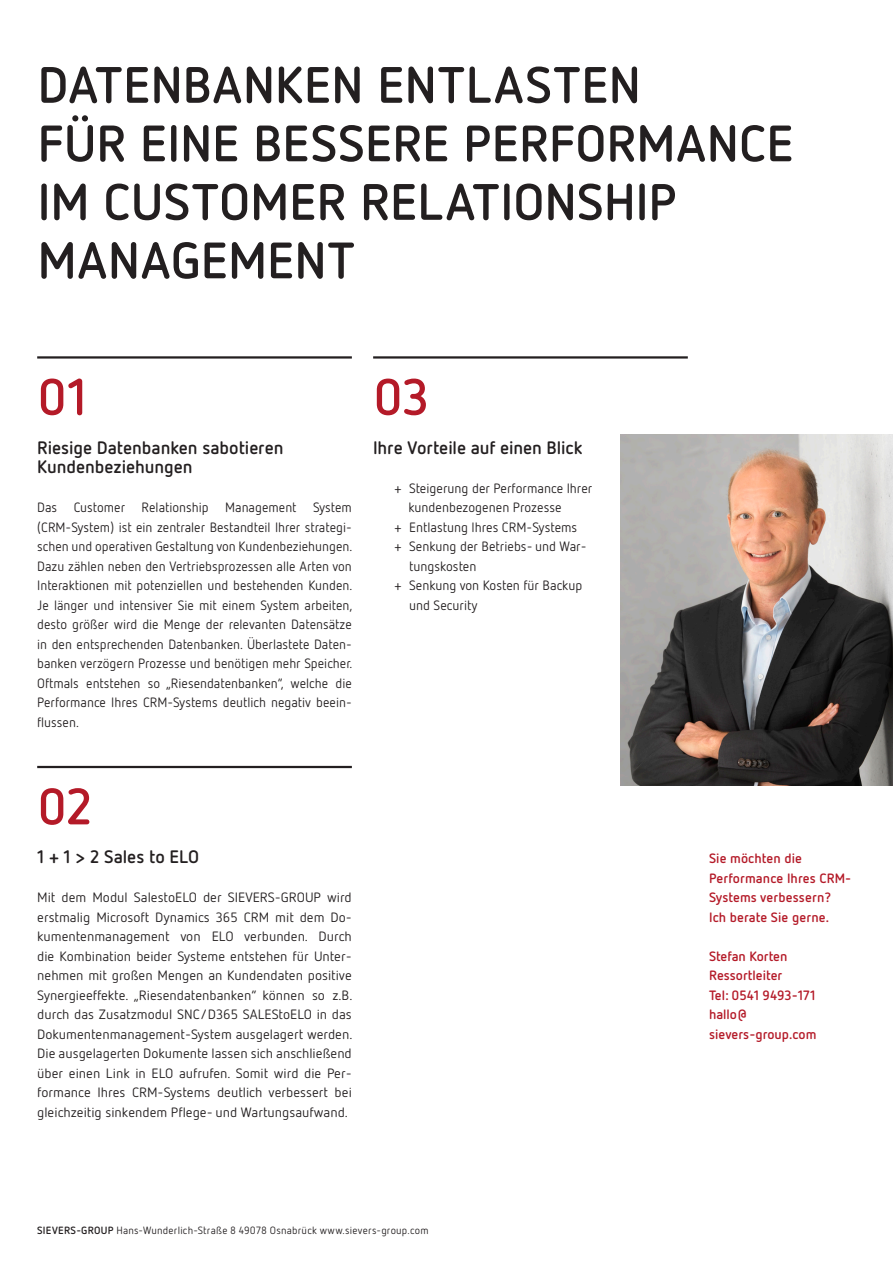
<style>
.page{position:relative;width:893px;height:1263px;background:#fff}
.page>*{position:absolute;margin:0;border:0;box-sizing:border-box;transform-origin:0 0}
.t1{font:700 51px/58.5px "Netto OT";color:#231f20}
.t2{font:700 51px "Netto OT";color:#b41a28}
.t3{font:700 18px/19.5px "Netto OT";letter-spacing:-.005em;color:#231f20}
.t4{font:13.5px/19.5px "Netto OT";color:#231f20;text-align:justify}
.t5{font:700 13.5px/19.5px "Netto OT";color:#b41a28}
.t6{font:10.5px "Netto OT";letter-spacing:.02em;color:#231f20}
.s1{font-weight:700}
</style>
<div class="page">
<img style="left:621px;top:434px;width:272px;height:351px">
<hr style="left:37px;top:356px;width:315px;height:3px;background:#231f20">
<hr style="left:37px;top:766px;width:315px;height:2px;background:#231f20">
<hr style="left:373px;top:356px;width:315px;height:3px;background:#231f20">
<h1 class="t1" style="left:37px;top:54px;width:758px">DATENBANKEN ENTLASTEN<br>FÜR EINE BESSERE PERFORMANCE<br>IM CUSTOMER RELATIONSHIP<br>MANAGEMENT</h1>
<h1 class="t2" style="left:37px;top:365px;width:52px">01</h1>
<h2 class="t3" style="left:37px;top:437px;width:248px">Riesige Datenbanken sabotieren<br>Kundenbeziehungen</h2>
<p class="t4" style="left:37px;top:498px;width:317px">Das Customer Relationship Management System (CRM-System) ist ein zentraler Bestandteil Ihrer strategi&shy;schen und operativen Gestaltung von Kundenbeziehungen.<br>Dazu zählen neben den Vertriebsprozessen alle Arten von Interaktionen mit potenziellen und bestehenden Kunden.<br>Je länger und intensiver Sie mit einem System arbeiten, desto größer wird die Menge der relevanten Datensätze in den entsprechenden Datenbanken. Überlastete Daten&shy;banken verzögern Prozesse und benötigen mehr Speicher.<br>Oftmals entstehen so „Riesendatenbanken“, welche die Performance Ihres CRM-Systems deutlich negativ beein&shy;flussen.</p>
<h1 class="t2" style="left:373px;top:365px;width:58px">03</h1>
<h2 class="t3" style="left:373px;top:437px;width:211px">Ihre Vorteile auf einen Blick</h2>
<p class="t4" style="left:394px;top:478px;width:199px">+ Steigerung der Performance Ihrer</p>
<p class="t4" style="left:408px;top:498px;width:155px">kundenbezogenen Prozesse</p>
<p class="t4" style="left:394px;top:517px;width:184px">+ Entlastung Ihres CRM-Systems</p>
<p class="t4" style="left:394px;top:537px;width:194px">+ Senkung der Betriebs- und War-</p>
<p class="t4" style="left:409px;top:556px;width:69px">tungskosten</p>
<p class="t4" style="left:394px;top:576px;width:189px">+ Senkung von Kosten für Backup</p>
<p class="t4" style="left:409px;top:595px;width:70px">und Security</p>
<h1 class="t2" style="left:37px;top:774px;width:57px">02</h1>
<h2 class="t3" style="left:37px;top:847px;width:164px">1 + 1 &gt; 2 Sales to ELO</h2>
<p class="t4" style="left:37px;top:888px;width:317px">Mit dem Modul SalestoELO der SIEVERS-GROUP wird erstmalig Microsoft Dynamics 365 CRM mit dem Do&shy;kumentenmanagement von ELO verbunden. Durch die Kombination beider Systeme entstehen für Unter&shy;nehmen mit großen Mengen an Kundendaten positive Synergieeffekte. „Riesendatenbanken“ können so z.B. durch das Zusatzmodul SNC/D365 SALEStoELO in das Dokumentenmanagement-System ausgelagert werden.<br>Die ausgelagerten Dokumente lassen sich anschließend über einen Link in ELO aufrufen. Somit wird die Per&shy;formance Ihres CRM-Systems deutlich verbessert bei gleichzeitig sinkendem Pflege- und Wartungsaufwand.</p>
<p class="t6" style="left:37px;top:1224px;width:393px"><span class="s1">SIEVERS-GROUP</span> Hans-Wunderlich-Straße 8 49078 Osnabrück www.sievers-group.com</p>
<p class="t5" style="left:709px;top:848px;width:144px">Sie möchten die<br>Performance Ihres CRM-<br>Systems verbessern?<br>Ich berate Sie gerne.</p>
<p class="t5" style="left:709px;top:946px;width:109px">Stefan Korten<br>Ressortleiter<br>Tel: 0541 9493-171 hallo@ sievers-group.com</p>
</div>
